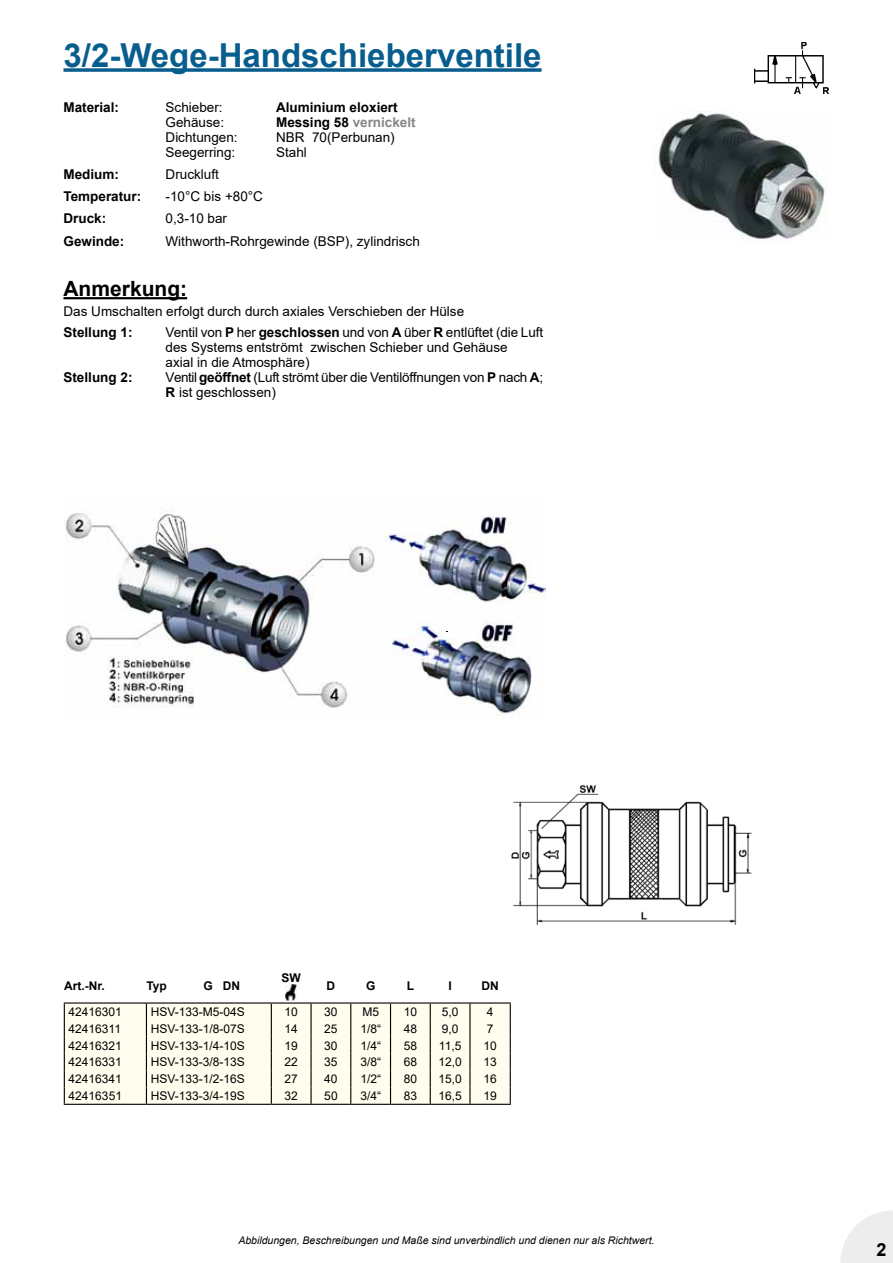
<style>
.page{position:relative;width:893px;height:1263px;background:#fff}
.page>*{position:absolute;margin:0;border:0;box-sizing:border-box;transform-origin:0 0}
.t1{font:700 33px "Arial";color:#075d8d}
.t2{font:700 21px "Arial";color:#000}
.t3{font:700 18px "Arial";color:#000}
.t4{font:13.5px/15px "Arial";color:#000}
.t5{font:700 13.5px "Arial";color:#000}
.t6{font:700 13.5px "Arial";color:#878787}
.t7{font:12px "Arial";color:#000}
.t8{font:700 12px "Arial";color:#000}
.t9{font:italic 10.5px "Arial";color:#000}
.s1{color:#000}
.s2{font-weight:700}
</style>
<div class="page">
<svg style="left:841px;top:1210px;width:52px;height:53px"></svg>
<img style="left:64px;top:509px;width:481px;height:207px">
<svg style="left:63px;top:68px;width:479px;height:4px;background:#27729c"></svg>
<img style="left:754px;top:43px;width:75px;height:51px">
<img style="left:654px;top:111px;width:172px;height:128px">
<hr style="left:63px;top:297px;width:124px;height:2px;background:#000">
<img style="left:511px;top:784px;width:241px;height:141px">
<hr style="left:64px;top:1002px;width:82px;height:1px;background:#000">
<hr style="left:146px;top:1002px;width:125px;height:1px;background:#000">
<hr style="left:271px;top:1002px;width:40px;height:1px;background:#000">
<hr style="left:311px;top:1002px;width:40px;height:1px;background:#000">
<hr style="left:351px;top:1002px;width:39px;height:1px;background:#000">
<hr style="left:390px;top:1002px;width:40px;height:1px;background:#000">
<hr style="left:430px;top:1002px;width:40px;height:1px;background:#000">
<hr style="left:470px;top:1002px;width:41px;height:1px;background:#000">
<div style="left:64px;top:1003px;width:447px;height:101px;background:#fffdee"></div>
<hr style="left:64px;top:1104px;width:82px;height:1px;background:#000">
<hr style="left:146px;top:1104px;width:125px;height:1px;background:#000">
<hr style="left:271px;top:1104px;width:40px;height:1px;background:#000">
<hr style="left:311px;top:1104px;width:40px;height:1px;background:#000">
<hr style="left:351px;top:1104px;width:39px;height:1px;background:#000">
<hr style="left:390px;top:1104px;width:40px;height:1px;background:#000">
<hr style="left:430px;top:1104px;width:40px;height:1px;background:#000">
<hr style="left:470px;top:1104px;width:41px;height:1px;background:#000">
<img style="left:286px;top:984px;width:11px;height:17px">
<h1 class="t1" style="left:63px;top:32px;width:480px">3/2-Wege-Handschieberventile</h1>
<p class="t5" style="left:63px;top:97px;width:57px">Material:</p>
<p class="t4" style="left:166px;top:99px;width:59px">Schieber:</p>
<p class="t5" style="left:276px;top:97px;width:123px">Aluminium eloxiert</p>
<p class="t4" style="left:166px;top:114px;width:60px">Gehäuse:</p>
<p class="t6" style="left:276px;top:112px;width:141px"><span class="s1">Messing 58</span> vernickelt</p>
<p class="t4" style="left:166px;top:129px;width:74px">Dichtungen:</p>
<p class="t4" style="left:276px;top:129px;width:120px">NBR 70(Perbunan)</p>
<p class="t4" style="left:166px;top:144px;width:71px">Seegerring:</p>
<p class="t4" style="left:276px;top:144px;width:32px">Stahl</p>
<p class="t5" style="left:63px;top:165px;width:57px">Medium:</p>
<p class="t4" style="left:166px;top:167px;width:55px">Druckluft</p>
<p class="t5" style="left:63px;top:187px;width:79px">Temperatur:</p>
<p class="t4" style="left:166px;top:189px;width:99px">-10°C bis +80°C</p>
<p class="t5" style="left:63px;top:209px;width:44px">Druck:</p>
<p class="t4" style="left:166px;top:211px;width:63px">0,3-10 bar</p>
<p class="t5" style="left:63px;top:231px;width:62px">Gewinde:</p>
<p class="t4" style="left:166px;top:233px;width:256px">Withworth-Rohrgewinde (BSP), zylindrisch</p>
<h2 class="t2" style="left:63px;top:274px;width:125px">Anmerkung:</h2>
<p class="t4" style="left:63px;top:303px;width:402px">Das Umschalten erfolgt durch durch axiales Verschieben der Hülse</p>
<p class="t5" style="left:63px;top:323px;width:71px">Stellung 1:</p>
<p class="t4" style="left:166px;top:324px;width:379px">Ventil von <span class="s2">P</span> her <span class="s2">geschlossen</span> und von <span class="s2">A</span> über <span class="s2">R</span> entlüftet (die Luft des Systems entströmt zwischen Schieber und Gehäuse<br>axial in die Atmosphäre)</p>
<p class="t5" style="left:63px;top:367px;width:71px">Stellung 2:</p>
<p class="t4" style="left:166px;top:369px;width:379px">Ventil <span class="s2">geöffnet</span> (Luft strömt über die Ventilöffnungen von <span class="s2">P</span> nach <span class="s2">A</span>;<br><span class="s2">R</span> ist geschlossen)</p>
<p class="t8" style="left:64px;top:977px;width:42px">Art.-Nr.</p>
<p class="t8" style="left:146px;top:977px;width:22px">Typ</p>
<p class="t8" style="left:204px;top:977px;width:38px">G DN</p>
<p class="t8" style="left:282px;top:969px;width:21px">SW</p>
<p class="t8" style="left:327px;top:977px;width:10px">D</p>
<p class="t8" style="left:366px;top:977px;width:11px">G</p>
<p class="t8" style="left:407px;top:977px;width:9px">L</p>
<p class="t8" style="left:448px;top:977px;width:5px">I</p>
<p class="t8" style="left:481px;top:977px;width:19px">DN</p>
<p class="t7" style="left:69px;top:1004px;width:55px">42416301</p>
<p class="t7" style="left:151px;top:1004px;width:96px">HSV-133-M5-04S</p>
<p class="t7" style="left:285px;top:1004px;width:15px">10</p>
<p class="t7" style="left:324px;top:1004px;width:15px">30</p>
<p class="t7" style="left:362px;top:1004px;width:18px">M5</p>
<p class="t7" style="left:404px;top:1004px;width:15px">10</p>
<p class="t7" style="left:442px;top:1004px;width:18px">5,0</p>
<p class="t7" style="left:487px;top:1004px;width:8px">4</p>
<p class="t7" style="left:69px;top:1020px;width:54px">42416311</p>
<p class="t7" style="left:151px;top:1020px;width:96px">HSV-133-1/8-07S</p>
<p class="t7" style="left:285px;top:1020px;width:15px">14</p>
<p class="t7" style="left:324px;top:1020px;width:15px">25</p>
<p class="t7" style="left:360px;top:1020px;width:22px">1/8“</p>
<p class="t7" style="left:404px;top:1020px;width:15px">48</p>
<p class="t7" style="left:442px;top:1020px;width:18px">9,0</p>
<p class="t7" style="left:487px;top:1020px;width:8px">7</p>
<p class="t7" style="left:69px;top:1037px;width:55px">42416321</p>
<p class="t7" style="left:151px;top:1037px;width:96px">HSV-133-1/4-10S</p>
<p class="t7" style="left:285px;top:1037px;width:15px">19</p>
<p class="t7" style="left:324px;top:1037px;width:15px">30</p>
<p class="t7" style="left:360px;top:1037px;width:22px">1/4“</p>
<p class="t7" style="left:404px;top:1037px;width:15px">58</p>
<p class="t7" style="left:439px;top:1037px;width:24px">11,5</p>
<p class="t7" style="left:483px;top:1037px;width:15px">10</p>
<p class="t7" style="left:69px;top:1054px;width:55px">42416331</p>
<p class="t7" style="left:151px;top:1054px;width:96px">HSV-133-3/8-13S</p>
<p class="t7" style="left:285px;top:1054px;width:15px">22</p>
<p class="t7" style="left:324px;top:1054px;width:15px">35</p>
<p class="t7" style="left:360px;top:1054px;width:22px">3/8“</p>
<p class="t7" style="left:404px;top:1054px;width:15px">68</p>
<p class="t7" style="left:438px;top:1054px;width:25px">12,0</p>
<p class="t7" style="left:483px;top:1054px;width:15px">13</p>
<p class="t7" style="left:69px;top:1071px;width:55px">42416341</p>
<p class="t7" style="left:151px;top:1071px;width:96px">HSV-133-1/2-16S</p>
<p class="t7" style="left:285px;top:1071px;width:15px">27</p>
<p class="t7" style="left:324px;top:1071px;width:15px">40</p>
<p class="t7" style="left:360px;top:1071px;width:22px">1/2“</p>
<p class="t7" style="left:404px;top:1071px;width:15px">80</p>
<p class="t7" style="left:438px;top:1071px;width:25px">15,0</p>
<p class="t7" style="left:483px;top:1071px;width:15px">16</p>
<p class="t7" style="left:69px;top:1087px;width:55px">42416351</p>
<p class="t7" style="left:151px;top:1087px;width:96px">HSV-133-3/4-19S</p>
<p class="t7" style="left:285px;top:1087px;width:15px">32</p>
<p class="t7" style="left:324px;top:1087px;width:15px">50</p>
<p class="t7" style="left:360px;top:1087px;width:22px">3/4“</p>
<p class="t7" style="left:404px;top:1087px;width:15px">83</p>
<p class="t7" style="left:438px;top:1087px;width:25px">16,5</p>
<p class="t7" style="left:483px;top:1087px;width:15px">19</p>
<p class="t9" style="left:238px;top:1233px;width:418px">Abbildungen, Beschreibungen und Maße sind unverbindlich und dienen nur als Richtwert.</p>
<h3 class="t3" style="left:877px;top:1237px;width:12px">2</h3>
</div>
